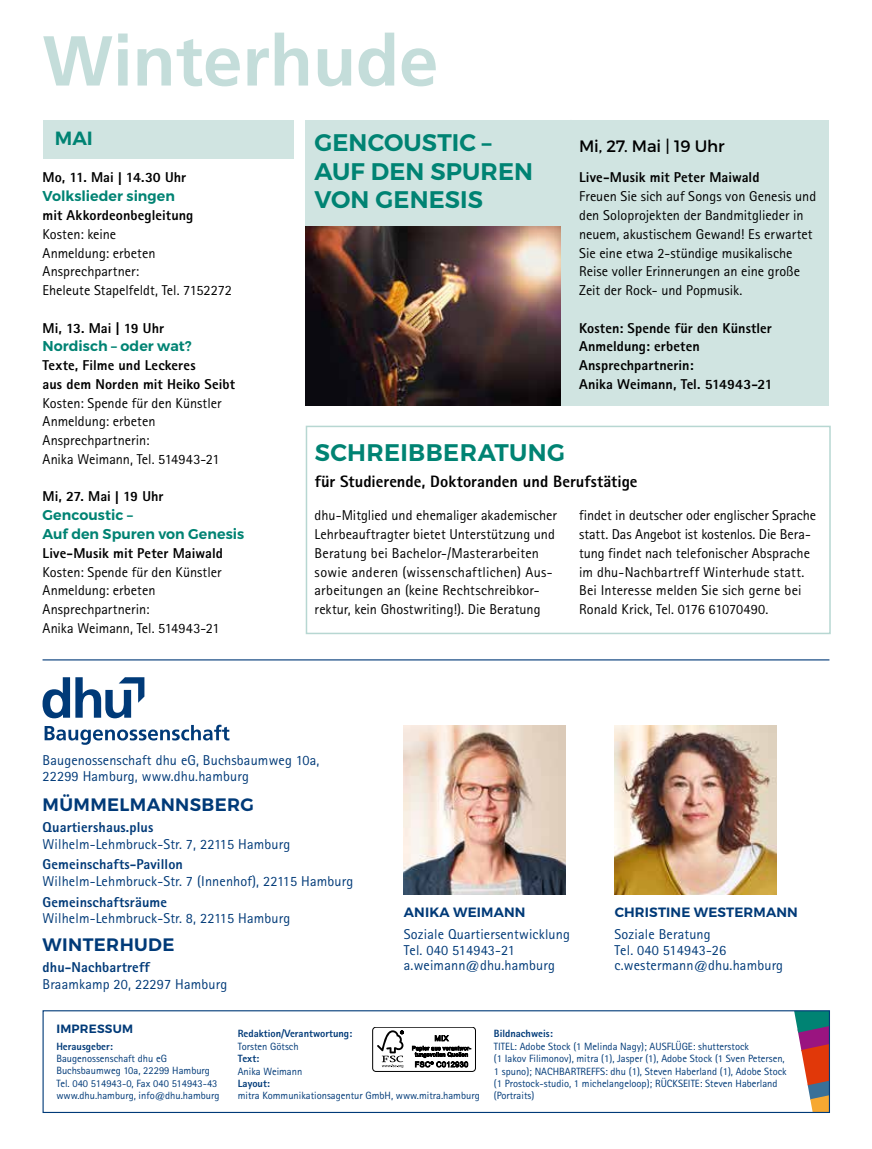
<style>
.page{position:relative;width:872px;height:1149px;background:#fff}
.page>*{position:absolute;margin:0;border:0;box-sizing:border-box;transform-origin:0 0}
.t1{font:700 70.5px "Frutiger";color:#c4ddda}
.t2{font:600 24px/28.5px "Montserrat";letter-spacing:.005em;color:#008373}
.t3{font:600 19.2px "Montserrat";color:#008373}
.t4{font:600 18px "Montserrat";letter-spacing:.02em;color:#003a78}
.t5{font:800 16.5px "Agfa Rotis Sans Serif";color:#000}
.t6{font:16.5px "Montserrat";letter-spacing:-.01em;color:#000}
.t7{font:14.25px/18.8px "Agfa Rotis Sans Serif";color:#000}
.t8{font:14.25px/15.8px "Agfa Rotis Sans Serif";letter-spacing:.01em;color:#003a78}
.t9{font:800 14.25px/18.8px "Agfa Rotis Sans Serif";letter-spacing:.005em;color:#000}
.t10{font:800 14.25px "Agfa Rotis Sans Serif";letter-spacing:.01em;color:#003a78}
.t11{font:600 14.25px/18.8px "Montserrat";color:#008373}
.t12{font:600 13.5px "Montserrat";letter-spacing:.01em;color:#003a78}
.t13{font:600 12px "Montserrat";letter-spacing:.02em;color:#003a78}
.t14{font:10.5px/12.5px "Agfa Rotis Sans Serif";color:#003a78}
.t15{font:800 10.5px "Agfa Rotis Sans Serif";color:#003a78}
.s1{font-size:18.6px}
</style>
<div class="page">
<div style="left:43px;top:120px;width:250px;height:38px;background:#d0e4e1"></div>
<svg style="left:794px;top:1011px;width:34px;height:99px"></svg>
<svg style="left:45px;top:724px;width:184px;height:20px"></svg>
<svg style="left:43px;top:677px;width:101px;height:41px"></svg>
<hr style="left:43px;top:659px;width:786px;height:1px;background:#003a78">
<img style="left:404px;top:725px;width:161px;height:169px">
<img style="left:614px;top:725px;width:162px;height:169px">
<div style="left:372px;top:1026px;width:104px;height:45px;border:1px solid #000;border-radius:3px"></div>
<svg style="left:377px;top:1030px;width:27px;height:37px"></svg>
<svg style="left:412px;top:1035px;width:59px;height:32px"></svg>
<div style="left:306px;top:120px;width:523px;height:285px;background:#d0e4e1"></div>
<img style="left:306px;top:226px;width:255px;height:179px">
<div style="left:306px;top:425px;width:524px;height:209px;border:2px solid #b7d7d2"></div>
<h1 class="t1" style="left:43px;top:20px;width:397px">Winterhude</h1>
<h3 class="t3" style="left:55px;top:126px;width:40px">MAI</h3>
<p class="t9" style="left:43px;top:168px;width:145px">Mo, 11. Mai <span class="s1">I</span> 14.30 Uhr</p>
<p class="t11" style="left:43px;top:187px;width:134px">Volkslieder singen</p>
<p class="t9" style="left:43px;top:205px;width:152px">mit Akkordeonbegleitung</p>
<p class="t7" style="left:43px;top:224px;width:191px">Kosten: keine<br>Anmeldung: erbeten<br>Ansprechpartner:<br>Eheleute Stapelfeldt, Tel. 7152272</p>
<p class="t9" style="left:43px;top:318px;width:123px">Mi, 13. Mai <span class="s1">I</span> 19 Uhr</p>
<p class="t11" style="left:43px;top:337px;width:151px">Nordisch – oder wat?</p>
<p class="t9" style="left:43px;top:355px;width:194px">Texte, Filme und Leckeres<br>aus dem Norden mit Heiko Seibt</p>
<p class="t7" style="left:43px;top:393px;width:180px">Kosten: Spende für den Künstler<br>Anmeldung: erbeten<br>Ansprechpartnerin:<br>Anika Weimann, Tel. 514943-21</p>
<p class="t9" style="left:43px;top:487px;width:123px">Mi, 27. Mai <span class="s1">I</span> 19 Uhr</p>
<p class="t11" style="left:43px;top:505px;width:203px">Gencoustic –<br>Auf den Spuren von Genesis</p>
<p class="t9" style="left:43px;top:543px;width:182px">Live-Musik mit Peter Maiwald</p>
<p class="t7" style="left:43px;top:562px;width:180px">Kosten: Spende für den Künstler<br>Anmeldung: erbeten<br>Ansprechpartnerin:<br>Anika Weimann, Tel. 514943-21</p>
<h2 class="t2" style="left:314px;top:129px;width:220px">GENCOUSTIC –<br>AUF DEN SPUREN<br>VON GENESIS</h2>
<p class="t6" style="left:579px;top:135px;width:147px">Mi, 27. Mai | 19 Uhr</p>
<p class="t9" style="left:579px;top:168px;width:182px">Live-Musik mit Peter Maiwald</p>
<p class="t7" style="left:579px;top:187px;width:239px">Freuen Sie sich auf Songs von Genesis und den Soloprojekten der Bandmitglieder in neuem, akustischem Gewand! Es erwartet Sie eine etwa 2-stündige musikalische Reise voller Erinnerungen an eine große Zeit der Rock- und Popmusik.</p>
<p class="t9" style="left:579px;top:318px;width:195px">Kosten: Spende für den Künstler<br>Anmeldung: erbeten<br>Ansprechpartnerin:<br>Anika Weimann, Tel. 514943-21</p>
<h2 class="t2" style="left:315px;top:438px;width:252px">SCHREIBBERATUNG</h2>
<p class="t5" style="left:315px;top:471px;width:324px">für Studierende, Doktoranden und Berufstätige</p>
<p class="t7" style="left:579px;top:505px;width:239px">findet in deutscher oder englischer Sprache statt. Das Angebot ist kostenlos. Die Bera&shy;tung findet nach telefonischer Absprache im dhu-Nachbartreff Winterhude statt.<br>Bei Interesse melden Sie sich gerne bei Ronald Krick, Tel. 0176 61070490.</p>
<p class="t7" style="left:315px;top:505px;width:244px">dhu-Mitglied und ehemaliger akademischer Lehrbeauftragter bietet Unterstützung und Beratung bei Bachelor-/Masterarbeiten sowie anderen (wissenschaftlichen) Aus&shy;arbeitungen an (keine Rechtschreibkor&shy;rektur, kein Ghostwriting!). Die Beratung</p>
<p class="t8" style="left:43px;top:752px;width:278px">Baugenossenschaft dhu eG, Buchsbaumweg 10a,<br>22299 Hamburg, www.dhu.hamburg</p>
<p class="t4" style="left:43px;top:793px;width:213px">MÜMMELMANNSBERG</p>
<p class="t10" style="left:43px;top:818px;width:112px">Quartiershaus.plus</p>
<p class="t8" style="left:43px;top:835px;width:249px">Wilhelm-Lehmbruck-Str. 7, 22115 Hamburg</p>
<p class="t10" style="left:43px;top:855px;width:142px">Gemeinschafts-Pavillon</p>
<p class="t8" style="left:43px;top:872px;width:312px">Wilhelm-Lehmbruck-Str. 7 (Innenhof), 22115 Hamburg</p>
<p class="t10" style="left:43px;top:892px;width:126px">Gemeinschaftsräume</p>
<p class="t8" style="left:43px;top:910px;width:249px">Wilhelm-Lehmbruck-Str. 8, 22115 Hamburg</p>
<p class="t4" style="left:43px;top:933px;width:133px">WINTERHUDE</p>
<p class="t10" style="left:43px;top:957px;width:109px">dhu-Nachbartreff</p>
<p class="t8" style="left:43px;top:975px;width:186px">Braamkamp 20, 22297 Hamburg</p>
<p class="t12" style="left:404px;top:903px;width:123px">ANIKA WEIMANN</p>
<p class="t8" style="left:404px;top:925px;width:168px">Soziale Quartiersentwicklung<br>Tel. 040 514943-21 a.weimann@dhu.hamburg</p>
<p class="t12" style="left:614px;top:903px;width:185px">CHRISTINE WESTERMANN</p>
<p class="t8" style="left:614px;top:925px;width:170px">Soziale Beratung<br>Tel. 040 514943-26 c.westermann@dhu.hamburg</p>
<p class="t13" style="left:56px;top:1021px;width:78px">IMPRESSUM</p>
<p class="t15" style="left:56px;top:1039px;width:58px">Herausgeber:</p>
<p class="t14" style="left:56px;top:1051px;width:165px">Baugenossenschaft dhu eG Buchsbaumweg 10a, 22299 Hamburg Tel. 040 514943-0, Fax 040 514943-43 www.dhu.hamburg, info@dhu.hamburg</p>
<p class="t15" style="left:238px;top:1026px;width:116px">Redaktion/Verantwortung:</p>
<p class="t14" style="left:238px;top:1039px;width:62px">Torsten Götsch</p>
<p class="t15" style="left:238px;top:1051px;width:23px">Text:</p>
<p class="t14" style="left:238px;top:1064px;width:66px">Anika Weimann</p>
<p class="t15" style="left:238px;top:1076px;width:34px">Layout:</p>
<p class="t14" style="left:238px;top:1089px;width:243px">mitra Kommunikationsagentur GmbH, www.mitra.hamburg</p>
<p class="t15" style="left:494px;top:1026px;width:60px">Bildnachweis:</p>
<p class="t14" style="left:494px;top:1039px;width:294px">TITEL: Adobe Stock (1 Melinda Nagy); AUSFLÜGE: shutterstock<br>(1 Iakov Filimonov), mitra (1), Jasper (1), Adobe Stock (1 Sven Petersen, 1 spuno); NACHBARTREFFS: dhu (1), Steven Haberland (1), Adobe Stock (1 Prostock-studio, 1 michelangeloop); RÜCKSEITE: Steven Haberland (Portraits)</p>
</div>
